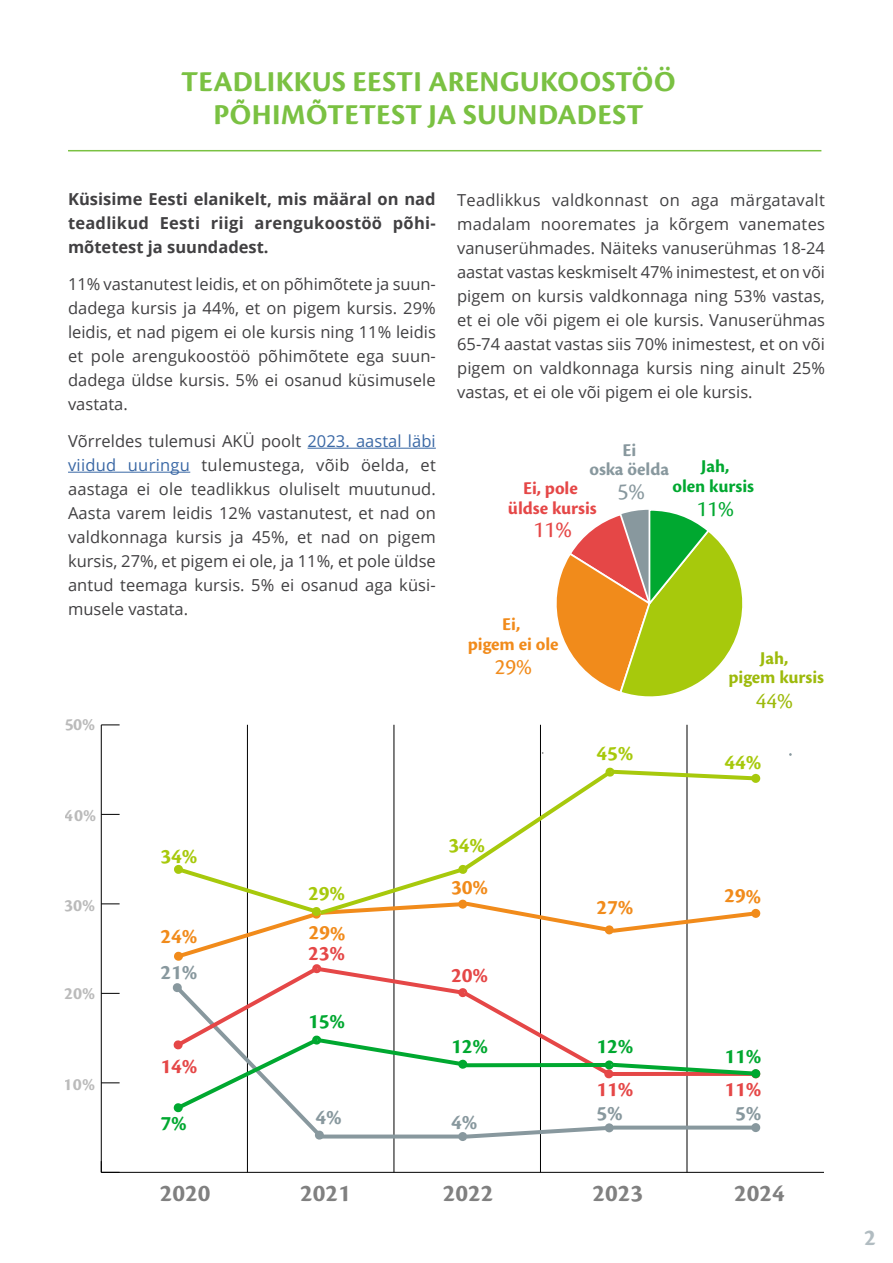
<style>
.page{position:relative;width:893px;height:1263px;background:#fff}
.page>*{position:absolute;margin:0;border:0;box-sizing:border-box;transform-origin:0 0}
.t1{font:700 30px/33px "Cronos Pro";letter-spacing:.01em;color:#7ac142;text-align:center}
.t2{font:700 25.35px "Cronos Pro";color:#808080}
.t3{font:24.15px "Cronos Pro";color:#e54747}
.t4{font:24.15px "Cronos Pro";color:#88989e}
.t5{font:700 24px "Cronos Pro";color:#b1bcc1}
.t6{font:23.25px "Cronos Pro";color:#00a830}
.t7{font:23.25px "Cronos Pro";color:#9dba0b}
.t8{font:23.25px "Cronos Pro";color:#f18b1b}
.t9{font:700 21.75px "Cronos Pro";letter-spacing:-.01em;color:#a7c90c}
.t10{font:700 21.75px "Cronos Pro";letter-spacing:-.01em;color:#e54747}
.t11{font:700 21.75px "Cronos Pro";letter-spacing:-.01em;color:#00a830}
.t12{font:700 21.75px "Cronos Pro";color:#88989e}
.t13{font:700 21.75px "Cronos Pro";color:#f18b1b}
.t14{font:700 18.75px/19.6px "Cronos Pro";color:#e54747;text-align:center}
.t15{font:700 18.75px/19.6px "Cronos Pro";color:#9dba0b;text-align:center}
.t16{font:700 18.75px/19.6px "Cronos Pro";color:#00a830;text-align:center}
.t17{font:700 18.75px/19.6px "Cronos Pro";color:#f18b1b;text-align:center}
.t18{font:700 18.75px/19.6px "Cronos Pro";color:#88989e;text-align:center}
.t19{font:700 18.15px "Cronos Pro";color:#808080}
.t20{font:16.5px/24px "Open Sans";letter-spacing:.005em;color:#414042;text-align:justify}
.t21{font:700 16.5px/24px "Open Sans";letter-spacing:.015em;color:#414042;text-align:justify}
.s1{color:#3a68a5}
</style>
<div class="page">
<hr style="left:308px;top:448px;width:128px;height:1px;background:#3a68a5">
<hr style="left:68px;top:472px;width:122px;height:1px;background:#3a68a5">
<hr style="left:68px;top:150px;width:753px;height:1px;background:#7ac142">
<svg style="left:556px;top:509px;width:187px;height:188px"></svg>
<hr style="left:101px;top:1172px;width:722px;height:1px;background:#000">
<hr style="left:247px;top:725px;width:1px;height:447px;background:#000">
<hr style="left:394px;top:725px;width:1px;height:447px;background:#000">
<hr style="left:540px;top:725px;width:1px;height:447px;background:#000">
<hr style="left:687px;top:725px;width:1px;height:447px;background:#000">
<hr style="left:101px;top:725px;width:1px;height:447px;background:#000">
<svg style="left:101px;top:1161px;width:19px;height:12px"></svg>
<svg style="left:101px;top:1082px;width:19px;height:1px"></svg>
<svg style="left:101px;top:993px;width:19px;height:1px"></svg>
<svg style="left:101px;top:904px;width:19px;height:1px"></svg>
<svg style="left:101px;top:814px;width:19px;height:1px"></svg>
<svg style="left:101px;top:725px;width:19px;height:1px"></svg>
<svg style="left:172px;top:766px;width:588px;height:375px"></svg>
<h1 class="t1" style="left:181px;top:66px;width:496px">TEADLIKKUS EESTI ARENGUKOOSTÖÖ<br>PÕHIMÕTETEST JA SUUNDADEST</h1>
<p class="t21" style="left:68px;top:187px;width:369px">Küsisime Eesti elanikelt, mis määral on nad teadlikud Eesti riigi arengukoostöö põhi&shy;mõtetest ja suundadest.</p>
<p class="t20" style="left:68px;top:272px;width:369px">11% vastanutest leidis, et on põhimõtete ja suun&shy;dadega kursis ja 44%, et on pigem kursis. 29% leidis, et nad pigem ei ole kursis ning 11% leidis et pole arengukoostöö põhimõtete ega suun&shy;dadega üldse kursis. 5% ei osanud küsimusele vastata.</p>
<p class="t20" style="left:68px;top:429px;width:369px">Võrreldes tulemusi AKÜ poolt <span class="s1">2023. aastal läbi viidud uuringu</span> tulemustega, võib öelda, et aastaga ei ole teadlikkus oluliselt muutunud.<br>Aasta varem leidis 12% vastanutest, et nad on valdkonnaga kursis ja 45%, et nad on pigem kursis, 27%, et pigem ei ole, ja 11%, et pole üldse antud teemaga kursis. 5% ei osanud aga küsi&shy;musele vastata.</p>
<p class="t19" style="left:64px;top:714px;width:33px">50%</p>
<p class="t20" style="left:457px;top:187px;width:369px">Teadlikkus valdkonnast on aga märgatavalt madalam nooremates ja kõrgem vanemates vanuserühmades. Näiteks vanuserühmas 18-24 aastat vastas keskmiselt 47% inimestest, et on või pigem on kursis valdkonnaga ning 53% vastas, et ei ole või pigem ei ole kursis. Vanuserühmas 65-74 aastat vastas siis 70% inimestest, et on või pigem on valdkonnaga kursis ning ainult 25% vastas, et ei ole või pigem ei ole kursis.</p>
<p class="t18" style="left:589px;top:440px;width:81px">Ei<br>oska öelda</p>
<h3 class="t4" style="left:617px;top:477px;width:29px">5%</h3>
<p class="t16" style="left:672px;top:457px;width:83px">Jah,<br>olen kursis</p>
<h3 class="t6" style="left:697px;top:495px;width:39px">11%</h3>
<p class="t14" style="left:508px;top:479px;width:90px">Ei, pole üldse kursis</p>
<h3 class="t3" style="left:533px;top:516px;width:40px">11%</h3>
<p class="t17" style="left:468px;top:615px;width:92px">Ei,<br>pigem ei ole</p>
<h3 class="t8" style="left:495px;top:653px;width:39px">29%</h3>
<h3 class="t9" style="left:597px;top:740px;width:38px">45%</h3>
<p class="t15" style="left:728px;top:648px;width:97px">Jah,<br>pigem kursis</p>
<h3 class="t7" style="left:756px;top:687px;width:39px">44%</h3>
<h3 class="t9" style="left:724px;top:749px;width:38px">44%</h3>
<p class="t19" style="left:65px;top:805px;width:33px">40%</p>
<p class="t19" style="left:64px;top:895px;width:33px">30%</p>
<p class="t19" style="left:64px;top:983px;width:33px">20%</p>
<h3 class="t9" style="left:160px;top:843px;width:38px">34%</h3>
<h3 class="t13" style="left:160px;top:923px;width:38px">24%</h3>
<h3 class="t12" style="left:160px;top:960px;width:38px">21%</h3>
<h3 class="t10" style="left:160px;top:1053px;width:38px">14%</h3>
<h3 class="t9" style="left:308px;top:880px;width:38px">29%</h3>
<h3 class="t10" style="left:308px;top:941px;width:38px">23%</h3>
<h3 class="t11" style="left:308px;top:1009px;width:38px">15%</h3>
<h3 class="t9" style="left:448px;top:833px;width:38px">34%</h3>
<h3 class="t13" style="left:451px;top:875px;width:38px">30%</h3>
<h3 class="t10" style="left:451px;top:963px;width:38px">20%</h3>
<h3 class="t13" style="left:597px;top:894px;width:38px">27%</h3>
<h3 class="t11" style="left:451px;top:1034px;width:38px">12%</h3>
<h3 class="t11" style="left:597px;top:1034px;width:38px">12%</h3>
<h3 class="t11" style="left:724px;top:1044px;width:38px">11%</h3>
<p class="t19" style="left:64px;top:1074px;width:33px">10%</p>
<h3 class="t11" style="left:160px;top:1110px;width:28px">7%</h3>
<h3 class="t12" style="left:316px;top:1105px;width:28px">4%</h3>
<h3 class="t12" style="left:451px;top:1110px;width:28px">4%</h3>
<h3 class="t10" style="left:597px;top:1076px;width:38px">11%</h3>
<h3 class="t10" style="left:724px;top:1076px;width:38px">11%</h3>
<h3 class="t12" style="left:597px;top:1100px;width:28px">5%</h3>
<h3 class="t12" style="left:735px;top:1101px;width:28px">5%</h3>
<h2 class="t2" style="left:160px;top:1178px;width:52px">2020</h2>
<h2 class="t2" style="left:300px;top:1178px;width:52px">2021</h2>
<h2 class="t2" style="left:443px;top:1178px;width:52px">2022</h2>
<h2 class="t2" style="left:592px;top:1178px;width:52px">2023</h2>
<h2 class="t2" style="left:734px;top:1178px;width:52px">2024</h2>
<h3 class="t5" style="left:864px;top:1224px;width:13px">2</h3>
</div>
